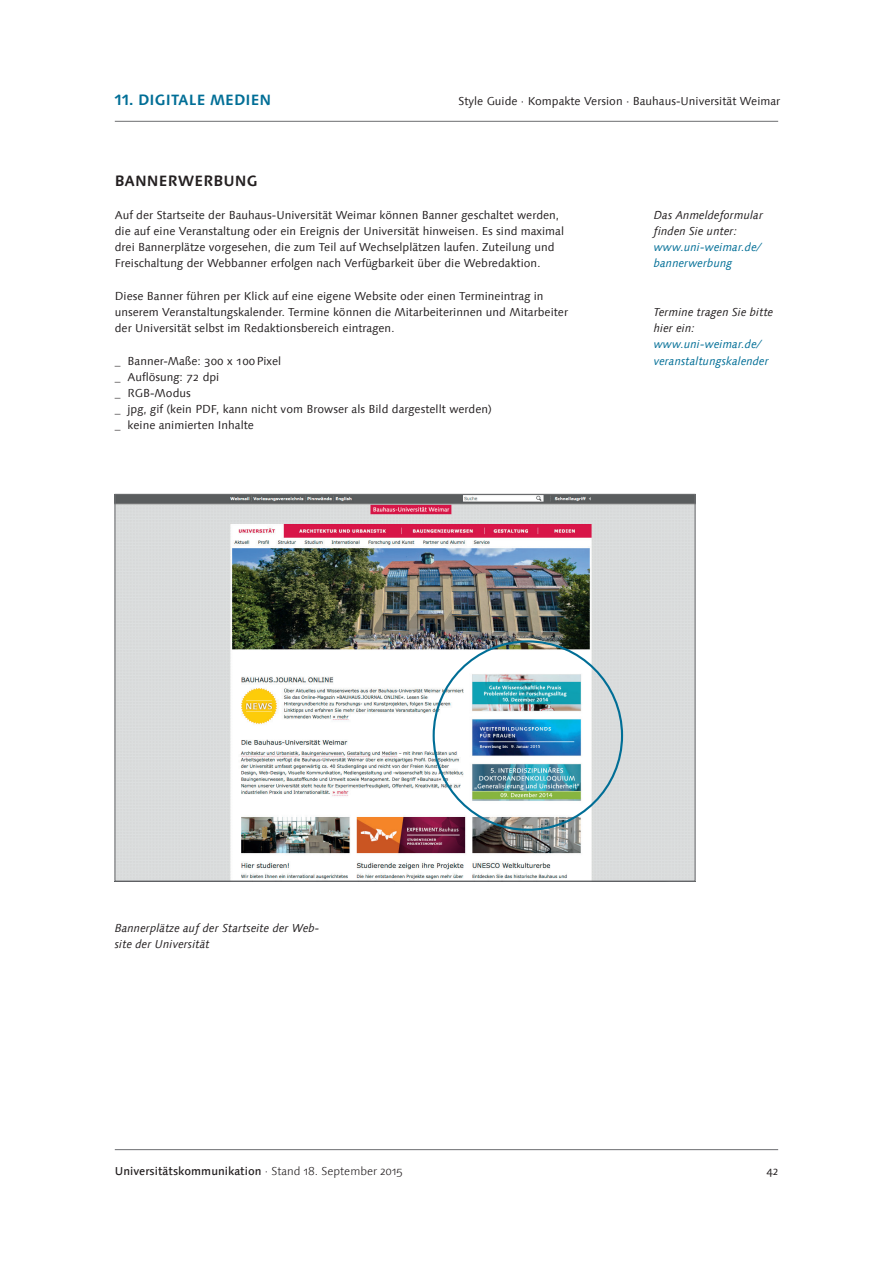
<style>
.page{position:relative;width:893px;height:1263px;background:#fff}
.page>*{position:absolute;margin:0;border:0;box-sizing:border-box;transform-origin:0 0}
.t1{font:700 15px "Linotype Syntax Com";color:#006e96}
._4_Headline__10_Pt{font:700 15px "Linotype Syntax Com";letter-spacing:.005em;color:#231f20}
.Mengentext{font:11.55px/16.2px "Linotype Syntax Com";color:#231f20}
.Aufzählungen{font:11.55px "Linotype Syntax Com";color:#231f20}
.Marginalien{font:italic 11.55px/16.2px "Linotype Syntax Com";color:#231f20}
.Bildunterschrift{font:italic 11.55px/16.2px "Linotype Syntax Com";color:#231f20}
.t2{font:500 11.55px "Linotype Syntax Com";color:#231f20}
.Marginalien-2{font:italic 11.55px/16.2px "Linotype Syntax Com";color:#006e96}
.s1{color:#006e96}
.s2{font-weight:300}
</style>
<div class="page">
<hr style="left:115px;top:1149px;width:663px;height:1px;background:#6c6d70">
<hr style="left:115px;top:121px;width:663px;height:1px;background:#6c6d70">
<img style="left:117px;top:496px;width:576px;height:383px">
<p class="t1" style="left:115px;top:91px;width:44px">11. DIGITALE</p>
<p class="t1" style="left:210px;top:91px;width:25px">MEDIEN</p>
<p class="Mengentext" style="left:458px;top:93px;width:323px">Style Guide · Kompakte Version · Bauhaus-Universität Weimar</p>
<p class="_4_Headline__10_Pt" style="left:115px;top:172px;width:144px">BANNERWERBUNG</p>
<p class="Mengentext" style="left:115px;top:207px;width:451px">Auf der Startseite der Bauhaus-Universität Weimar können Banner geschaltet werden, die auf eine Veranstaltung oder ein Ereignis der Universität hinweisen. Es sind maximal drei Bannerplätze vorgesehen, die zum Teil auf Wechselplätzen laufen. Zuteilung und Freischaltung der Webbanner erfolgen nach Verfügbarkeit über die Webredaktion.</p>
<p class="Mengentext" style="left:115px;top:288px;width:455px">Diese Banner führen per Klick auf eine eigene Website oder einen Termineintrag in unserem Veranstaltungskalender. Termine können die Mitarbeiterinnen und Mitarbeiter der Universität selbst im Redaktionsbereich eintragen.</p>
<p class="Aufzählungen" style="left:115px;top:353px;width:168px">_ Banner-Maße: 300 x 100Pixel</p>
<p class="Aufzählungen" style="left:115px;top:369px;width:106px">_ Auflösung: 72 dpi</p>
<p class="Aufzählungen" style="left:115px;top:386px;width:78px">_ RGB-Modus</p>
<p class="Aufzählungen" style="left:115px;top:402px;width:379px">_ jpg, gif (kein PDF, kann nicht vom Browser als Bild dargestellt werden)</p>
<p class="Aufzählungen" style="left:115px;top:418px;width:141px">_ keine animierten Inhalte</p>
<p class="Marginalien" style="left:654px;top:207px;width:111px">Das Anmeldeformular finden Sie unter: <span class="s1">www.uni-weimar.de/ bannerwerbung</span></p>
<p class="Marginalien" style="left:654px;top:304px;width:121px">Termine tragen Sie bitte hier ein:</p>
<p class="Marginalien-2" style="left:654px;top:336px;width:117px">www.uni-weimar.de/ veranstaltungskalender</p>
<p class="Bildunterschrift" style="left:115px;top:919px;width:206px">Bannerplätze auf der Startseite der Web&shy;site der Universität</p>
<p class="t2" style="left:115px;top:1163px;width:289px">Universitätskommunikation <span class="s2">∙ Stand 18. September 2015</span></p>
<p class="Mengentext" style="left:767px;top:1162px;width:13px">42</p>
</div>
